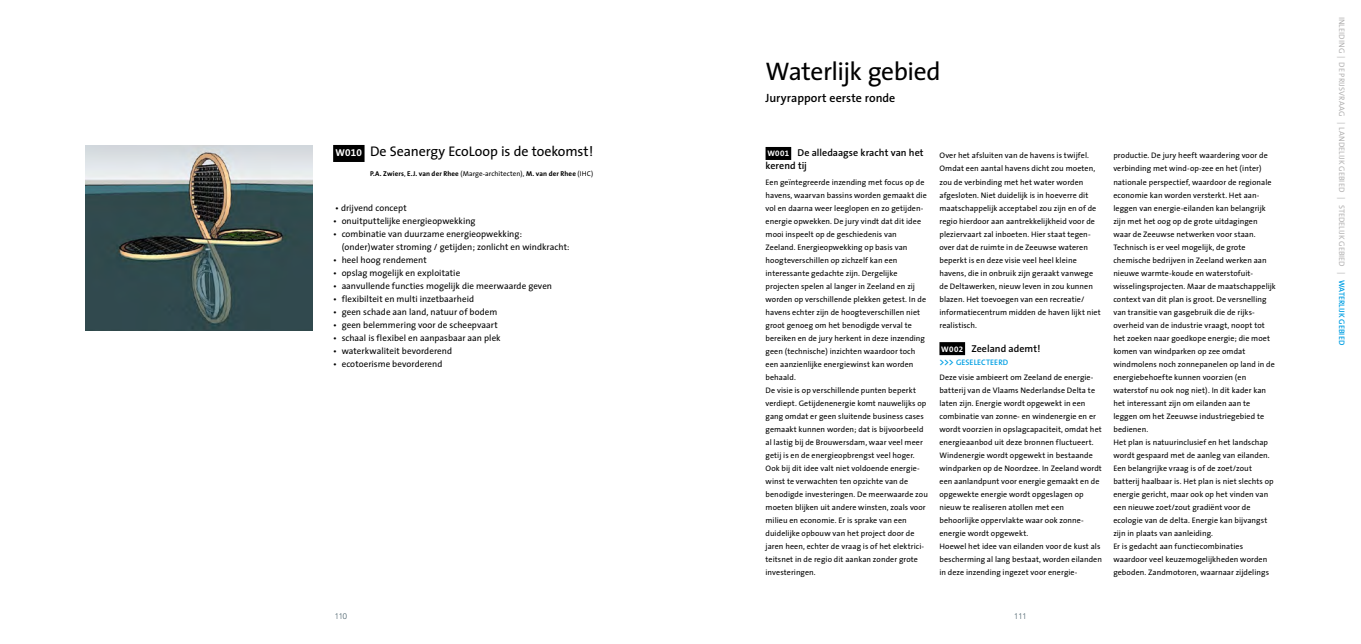
<style>
.page{position:relative;width:1361px;height:644px;background:#fff}
.page>*{position:absolute;margin:0;border:0;box-sizing:border-box;transform-origin:0 0}
.t1{font:25.5px "The Sans";letter-spacing:-.02em;color:#000}
.t2{font:14px "The Sans";letter-spacing:-.005em;color:#000}
.t3{font:600 12px "The Sans";color:#000}
.t4{font:600 10px/13px "The Sans";letter-spacing:.005em;color:#000}
.t5{font:9px/13px "The Sans";letter-spacing:.005em;color:#000}
.t6{font:8px/13px "The Sans";letter-spacing:.01em;color:#000}
.t7{font:8px "The Sans";letter-spacing:.005em;color:#b3b2b2}
.t8{font:300 8px "Avenir";color:#3d5560}
.t9{font:700 7px "The Sans";letter-spacing:.015em;color:#000}
.s1{font-weight:700;font-size:10px;color:#fff}
.s2{font-family:"The Sans Bold Expert";font-size:10px;color:#fff}
.s3{font-weight:400}
.s4{font-weight:700;font-size:8px;color:#fff}
.s5{font-family:"The Sans Bold Expert";font-weight:400;font-size:8px;color:#fff}
.s6{font-weight:600;font-size:10px;color:#009fe3}
.s7{font-weight:600;color:#009fe3}
</style>
<div class="page">
<img style="left:86px;top:145px;width:226px;height:185px">
<div style="left:333px;top:145px;width:31px;height:17px;background:#000"></div>
<div style="left:765px;top:147px;width:26px;height:13px;background:#000"></div>
<div style="left:939px;top:342px;width:26px;height:13px;background:#000"></div>
<h1 class="t1" style="left:765px;top:51px;width:177px">Waterlijk gebied</h1>
<h3 class="t3" style="left:765px;top:88px;width:131px">Juryrapport eerste ronde</h3>
<h2 class="t2" style="left:335px;top:140px;width:259px"><span class="s1">W</span><span class="s2">010</span> De Seanergy EcoLoop is de toekomst!</h2>
<p class="t9" style="left:370px;top:168px;width:225px">P.A. Zwiers<span class="s3">,</span> E.J. van der Rhee <span class="s3">(Marge-architecten),</span> M. van der Rhee <span class="s3">(IHC)</span></p>
<p class="t5" style="left:335px;top:201px;width:73px">• drijvend concept</p>
<p class="t5" style="left:333px;top:214px;width:144px">• onuitputtelijke energieopwekking</p>
<p class="t5" style="left:342px;top:227px;width:229px;text-indent:-9px">• combinatie van duurzame energieopwekking: (onder)water stroming / getijden; zonlicht en windkracht:</p>
<p class="t5" style="left:333px;top:253px;width:95px">• heel hoog rendement</p>
<p class="t5" style="left:333px;top:266px;width:129px">• opslag mogelijk en exploitatie</p>
<p class="t5" style="left:333px;top:279px;width:220px">• aanvullende functies mogelijk die meerwaarde geven</p>
<p class="t5" style="left:333px;top:292px;width:142px">• flexibilteit en multi inzetbaarheid</p>
<p class="t5" style="left:333px;top:305px;width:166px">• geen schade aan land, natuur of bodem</p>
<p class="t5" style="left:333px;top:318px;width:166px">• geen belemmering voor de scheepvaart</p>
<p class="t5" style="left:333px;top:330px;width:169px">• schaal is flexibel en aanpasbaar aan plek</p>
<p class="t5" style="left:333px;top:343px;width:120px">• waterkwaliteit bevorderend</p>
<p class="t5" style="left:333px;top:356px;width:111px">• ecotoerisme bevorderend</p>
<p class="t4" style="left:765px;top:146px;width:160px"><span class="s4">W</span><span class="s5">001</span> De alledaagse kracht van het kerend tij</p>
<p class="t6" style="left:765px;top:175px;width:164px">Een geïntegreerde inzending met focus op de havens, waarvan bassins worden gemaakt die vol en daarna weer leeglopen en zo getijden&shy;energie opwekken. De jury vindt dat dit idee mooi inspeelt op de geschiedenis van Zeeland. Energieopwekking op basis van hoogteverschillen op zichzelf kan een interessante gedachte zijn. Dergelijke projecten spelen al langer in Zeeland en zij worden op verschillende plekken getest. In de havens echter zijn de hoogteverschillen niet groot genoeg om het benodigde verval te bereiken en de jury herkent in deze inzending geen (technische) inzichten waardoor toch een aanzienlijke energiewinst kan worden behaald.<br>De visie is op verschillende punten beperkt verdiept. Getijdenenergie komt nauwelijks op gang omdat er geen sluitende business cases gemaakt kunnen worden; dat is bijvoorbeeld al lastig bij de Brouwersdam, waar veel meer getij is en de energieopbrengst veel hoger.<br>Ook bij dit idee valt niet voldoende energie&shy;winst te verwachten ten opzichte van de benodigde investeringen. De meerwaarde zou moeten blijken uit andere winsten, zoals voor milieu en economie. Er is sprake van een duidelijke opbouw van het project door de jaren heen, echter de vraag is of het elektrici&shy;teitsnet in de regio dit aankan zonder grote investeringen.</p>
<p class="t6" style="left:939px;top:149px;width:163px">Over het afsluiten van de havens is twijfel.<br>Omdat een aantal havens dicht zou moeten, zou de verbinding met het water worden afgesloten. Niet duidelijk is in hoeverre dit maatschappelijk acceptabel zou zijn en of de regio hierdoor aan aantrekkelijkheid voor de pleziervaart zal inboeten. Hier staat tegen&shy;over dat de ruimte in de Zeeuwse wateren beperkt is en deze visie veel heel kleine havens, die in onbruik zijn geraakt vanwege de Deltawerken, nieuw leven in zou kunnen blazen. Het toevoegen van een recreatie/ informatiecentrum midden de haven lijkt niet realistisch.</p>
<p class="t4" style="left:941px;top:341px;width:101px"><span class="s4">W</span><span class="s5">002</span> Zeeland ademt!</p>
<p class="t6" style="left:939px;top:354px;width:155px;line-height:15px"><span class="s6">&gt;&gt;&gt;</span> <span class="s7">GESELECTEERD<br></span>Deze visie ambieert om Zeeland de energie-</p>
<p class="t6" style="left:939px;top:383px;width:164px">batterij van de Vlaams Nederlandse Delta te laten zijn. Energie wordt opgewekt in een combinatie van zonne- en windenergie en er wordt voorzien in opslagcapaciteit, omdat het energieaanbod uit deze bronnen fluctueert.<br>Windenergie wordt opgewekt in bestaande windparken op de Noordzee. In Zeeland wordt een aanlandpunt voor energie gemaakt en de opgewekte energie wordt opgeslagen op nieuw te realiseren atollen met een behoorlijke oppervlakte waar ook zonne&shy;energie wordt opgewekt.<br>Hoewel het idee van eilanden voor de kust als bescherming al lang bestaat, worden eilanden in deze inzending ingezet voor energie-</p>
<p class="t6" style="left:1113px;top:149px;width:164px">productie. De jury heeft waardering voor de verbinding met wind-op-zee en het (inter) nationale perspectief, waardoor de regionale economie kan worden versterkt. Het aan&shy;leggen van energie-eilanden kan belangrijk zijn met het oog op de grote uitdagingen waar de Zeeuwse netwerken voor staan.<br>Technisch is er veel mogelijk, de grote chemische bedrijven in Zeeland werken aan nieuwe warmte-koude en waterstofuit&shy;wisselingsprojecten. Maar de maatschappelijk context van dit plan is groot. De versnelling van transitie van gasgebruik die de rijks&shy;overheid van de industrie vraagt, noopt tot het zoeken naar goedkope energie; die moet komen van windparken op zee omdat windmolens noch zonnepanelen op land in de energiebehoefte kunnen voorzien (en waterstof nu ook nog niet). In dit kader kan het interessant zijn om eilanden aan te leggen om het Zeeuwse industriegebied te bedienen.<br>Het plan is natuurinclusief en het landschap wordt gespaard met de aanleg van eilanden.<br>Een belangrijke vraag is of de zoet/zout batterij haalbaar is. Het plan is niet slechts op energie gericht, maar ook op het vinden van een nieuwe zoet/zout gradiënt voor de ecologie van de delta. Energie kan bijvangst zijn in plaats van aanleiding.<br>Er is gedacht aan functiecombinaties waardoor veel keuzemogelijkheden worden geboden. Zandmotoren, waarnaar zijdelings</p>
<p class="t8" style="left:335px;top:611px;width:14px">110</p>
<p class="t8" style="left:1014px;top:611px;width:14px">111</p>
<p class="t7" style="left:1348px;top:17px;width:330px;rotate:90deg">INLEIDING | DE PRIJSVRAAG | LANDELIJK GEBIED | STEDELIJK GEBIED | <span class="s7">WATERLIJK GEBIED</span></p>
</div>
